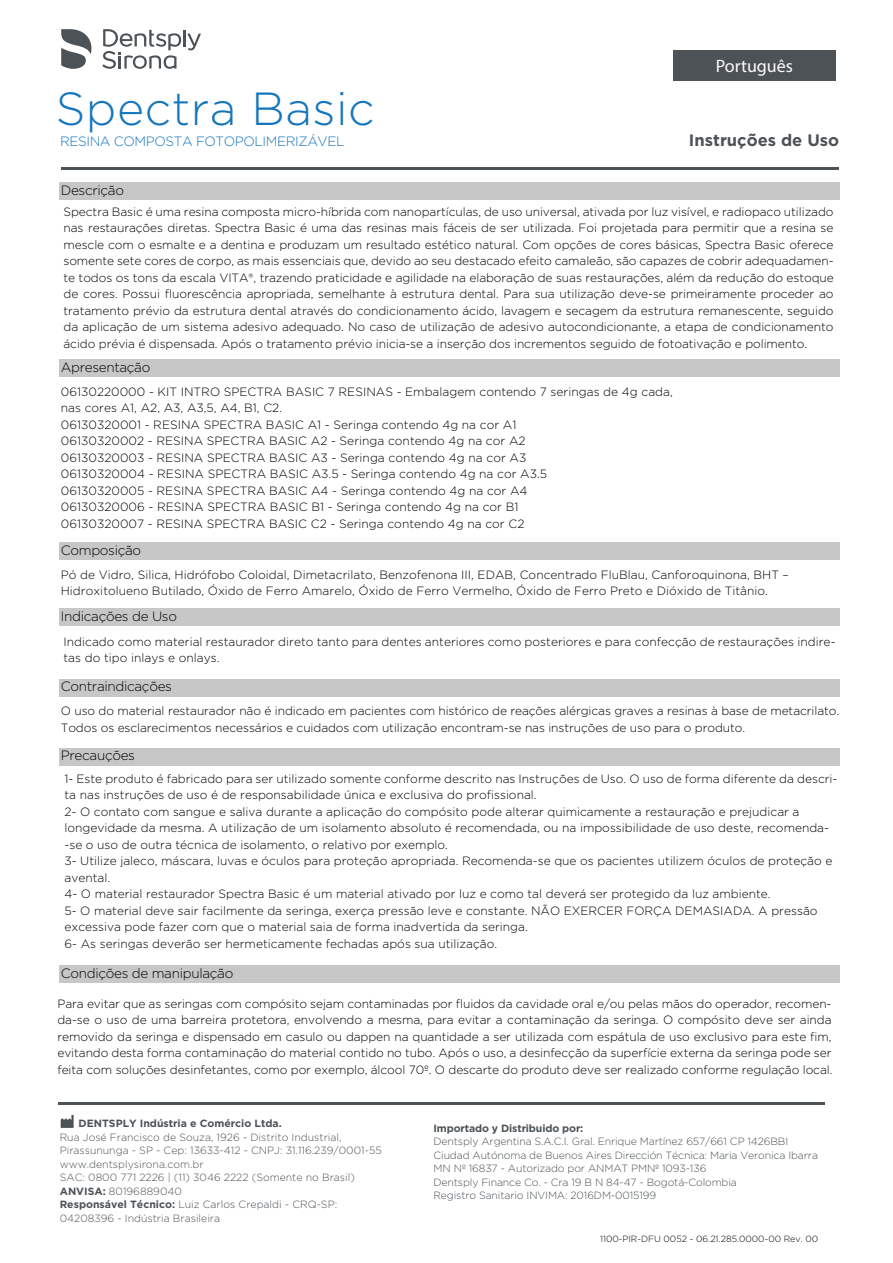
<style>
.page{position:relative;width:893px;height:1263px;background:#fff}
.page>*{position:absolute;margin:0;border:0;box-sizing:border-box;transform-origin:0 0}
.t1{font:300 46.35px "Gotham";letter-spacing:.01em;color:#1576bd}
.t2{font:18px "Myriad Pro";color:#fbfbfc}
.t3{font:700 16.5px "Gotham";color:#4c5256}
.t4{font:300 13.5px "Gotham";letter-spacing:-.025em;color:#000001}
.t5{font:300 13.5px "Gotham";letter-spacing:-.03em;color:#1576bd}
.t6{font:300 12px/16.5px "Gotham";color:#000001}
.t7{font:300 10.5px/13.5px "Gotham";letter-spacing:-.01em;color:#4c5256}
.t8{font:700 10.5px "Gotham";color:#4c5256}
.t9{font:300 9px "Gotham";color:#000001}
.s1{font-weight:700}
</style>
<div class="page">
<div style="left:59px;top:183px;width:780px;height:17px;background:#c6c7c6"></div>
<hr style="left:61px;top:168px;width:777px;height:2px;background:#4c5256">
<div style="left:59px;top:543px;width:780px;height:17px;background:#c6c7c6"></div>
<div style="left:59px;top:609px;width:780px;height:17px;background:#c6c7c6"></div>
<div style="left:59px;top:679px;width:780px;height:17px;background:#c6c7c6"></div>
<div style="left:59px;top:748px;width:780px;height:17px;background:#c6c7c6"></div>
<div style="left:59px;top:966px;width:780px;height:17px;background:#c6c7c6"></div>
<div style="left:59px;top:360px;width:780px;height:17px;background:#c6c7c6"></div>
<svg style="left:102px;top:29px;width:99px;height:40px"></svg>
<svg style="left:61px;top:29px;width:31px;height:40px"></svg>
<hr style="left:58px;top:1103px;width:767px;height:2px;background:#4c5256">
<svg style="left:61px;top:1115px;width:13px;height:13px"></svg>
<div style="left:673px;top:50px;width:163px;height:31px;background:#4c5256"></div>
<h2 class="t2" style="left:716px;top:55px;width:79px">Português</h2>
<h1 class="t1" style="left:56px;top:79px;width:320px">Spectra Basic</h1>
<p class="t5" style="left:60px;top:132px;width:286px">RESINA COMPOSTA FOTOPOLIMERIZÁVEL</p>
<h3 class="t3" style="left:689px;top:129px;width:152px">Instruções de Uso</h3>
<p class="t4" style="left:61px;top:182px;width:65px">Descrição</p>
<p class="t6" style="left:64px;top:203px;width:772px;text-align:justify">Spectra Basic é uma resina composta micro-híbrida com nanopartículas, de uso universal, ativada por luz visível, e radiopaco utilizado nas restaurações diretas. Spectra Basic é uma das resinas mais fáceis de ser utilizada. Foi projetada para permitir que a resina se mescle com o esmalte e a dentina e produzam um resultado estético natural. Com opções de cores básicas, Spectra Basic oferece somente sete cores de corpo, as mais essenciais que, devido ao seu destacado efeito camaleão, são capazes de cobrir adequadamen&shy;te todos os tons da escala VITA®, trazendo praticidade e agilidade na elaboração de suas restaurações, além da redução do estoque de cores. Possui fluorescência apropriada, semelhante à estrutura dental. Para sua utilização deve-se primeiramente proceder ao tratamento prévio da estrutura dental através do condicionamento ácido, lavagem e secagem da estrutura remanescente, seguido da aplicação de um sistema adesivo adequado. No caso de utilização de adesivo autocondicionante, a etapa de condicionamento ácido prévia é dispensada. Após o tratamento prévio inicia-se a inserção dos incrementos seguido de fotoativação e polimento.</p>
<p class="t4" style="left:61px;top:359px;width:91px">Apresentação</p>
<p class="t6" style="left:61px;top:383px;width:614px">06130220000 - KIT INTRO SPECTRA BASIC 7 RESINAS - Embalagem contendo 7 seringas de 4g cada, nas cores A1, A2, A3, A3,5, A4, B1, C2.<br>06130320001 - RESINA SPECTRA BASIC A1 - Seringa contendo 4g na cor A1<br>06130320002 - RESINA SPECTRA BASIC A2 - Seringa contendo 4g na cor A2<br>06130320003 - RESINA SPECTRA BASIC A3 - Seringa contendo 4g na cor A3<br>06130320004 - RESINA SPECTRA BASIC A3.5 - Seringa contendo 4g na cor A3.5<br>06130320005 - RESINA SPECTRA BASIC A4 - Seringa contendo 4g na cor A4<br>06130320006 - RESINA SPECTRA BASIC B1 - Seringa contendo 4g na cor B1<br>06130320007 - RESINA SPECTRA BASIC C2 - Seringa contendo 4g na cor C2</p>
<p class="t4" style="left:61px;top:542px;width:82px">Composição</p>
<p class="t6" style="left:61px;top:566px;width:730px">Pó de Vidro, Silica, Hidrófobo Coloidal, Dimetacrilato, Benzofenona III, EDAB, Concentrado FluBlau, Canforoquinona, BHT –<br>Hidroxitolueno Butilado, Óxido de Ferro Amarelo, Óxido de Ferro Vermelho, Óxido de Ferro Preto e Dióxido de Titânio.</p>
<p class="t4" style="left:61px;top:608px;width:118px">Indicações de Uso</p>
<p class="t6" style="left:64px;top:633px;width:774px">Indicado como material restaurador direto tanto para dentes anteriores como posteriores e para confecção de restaurações indire&shy;tas do tipo inlays e onlays.</p>
<p class="t4" style="left:61px;top:678px;width:113px">Contraindicações</p>
<p class="t6" style="left:61px;top:702px;width:780px">O uso do material restaurador não é indicado em pacientes com histórico de reações alérgicas graves a resinas à base de metacrilato.<br>Todos os esclarecimentos necessários e cuidados com utilização encontram-se nas instruções de uso para o produto.</p>
<p class="t4" style="left:61px;top:747px;width:76px">Precauções</p>
<p class="t6" style="left:64px;top:770px;width:775px">1- Este produto é fabricado para ser utilizado somente conforme descrito nas Instruções de Uso. O uso de forma diferente da descri&shy;ta nas instruções de uso é de responsabilidade única e exclusiva do profissional.<br>2- O contato com sangue e saliva durante a aplicação do compósito pode alterar quimicamente a restauração e prejudicar a longevidade da mesma. A utilização de um isolamento absoluto é recomendada, ou na impossibilidade de uso deste, recomenda--se o uso de outra técnica de isolamento, o relativo por exemplo.<br>3- Utilize jaleco, máscara, luvas e óculos para proteção apropriada. Recomenda-se que os pacientes utilizem óculos de proteção e avental.<br>4- O material restaurador Spectra Basic é um material ativado por luz e como tal deverá ser protegido da luz ambiente.<br>5- O material deve sair facilmente da seringa, exerça pressão leve e constante. NÃO EXERCER FORÇA DEMASIADA. A pressão excessiva pode fazer com que o material saia de forma inadvertida da seringa.<br>6- As seringas deverão ser hermeticamente fechadas após sua utilização.</p>
<p class="t4" style="left:61px;top:965px;width:174px">Condições de manipulação</p>
<p class="t6" style="left:58px;top:995px;width:776px;text-align:justify">Para evitar que as seringas com compósito sejam contaminadas por fluidos da cavidade oral e/ou pelas mãos do operador, recomen&shy;da-se o uso de uma barreira protetora, envolvendo a mesma, para evitar a contaminação da seringa. O compósito deve ser ainda removido da seringa e dispensado em casulo ou dappen na quantidade a ser utilizada com espátula de uso exclusivo para este fim, evitando desta forma contaminação do material contido no tubo. Após o uso, a desinfecção da superfície externa da seringa pode ser feita com soluções desinfetantes, como por exemplo, álcool 70º. O descarte do produto deve ser realizado conforme regulação local.</p>
<p class="t8" style="left:79px;top:1116px;width:205px">DENTSPLY Indústria e Comércio Ltda.</p>
<p class="t7" style="left:60px;top:1130px;width:323px">Rua José Francisco de Souza, 1926 - Distrito Industrial, Pirassununga - SP - Cep: 13633-412 - CNPJ: 31.116.239/0001-55 www.dentsplysirona.com.br<br>SAC: 0800 771 2226 | (11) 3046 2222 (Somente no Brasil)<br><span class="s1">ANVISA:</span> 80196889040<br><span class="s1">Responsável Técnico:</span> Luiz Carlos Crepaldi - CRQ-SP:<br>04208396 - Indústria Brasileira</p>
<p class="t8" style="left:434px;top:1121px;width:151px">Importado y Distribuido por:</p>
<p class="t7" style="left:434px;top:1135px;width:386px">Dentsply Argentina S.A.C.I. Gral. Enrique Martínez 657/661 CP 1426BBI Ciudad Autónoma de Buenos Aires Dirección Técnica: Maria Veronica Ibarra MN Nº 16837 - Autorizado por ANMAT PMNº 1093-136<br>Dentsply Finance Co. - Cra 19 B N 84-47 - Bogotá-Colombia<br>Registro Sanitario INVIMA: 2016DM-0015199</p>
<p class="t9" style="left:600px;top:1233px;width:220px">1100-PIR-DFU 0052 - 06.21.285.0000-00 Rev. 00</p>
</div>
